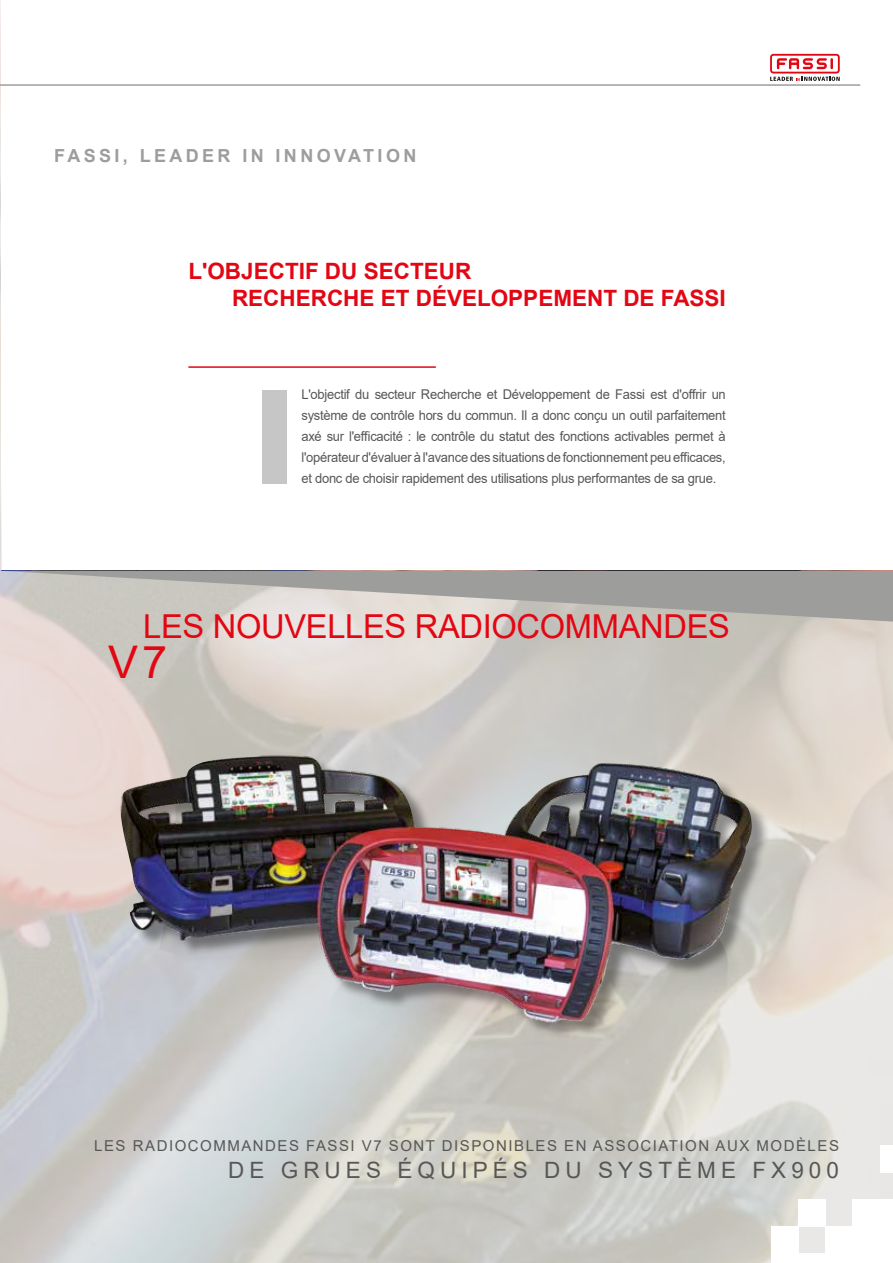
<style>
.page{position:relative;width:893px;height:1263px;background:#fff}
.page>*{position:absolute;margin:0;border:0;box-sizing:border-box;transform-origin:0 0}
.t1{font:45px "Arial";color:#e30613}
.t2{font:33px "Arial";letter-spacing:-.01em;color:#e30613}
.t3{font:700 22.5px/27px "Arial";color:#e30613}
.t4{font:22.5px "Arial";letter-spacing:.225em;color:#575756}
.t5{font:700 18px "Arial";letter-spacing:.19em;color:#9d9d9c}
.t6{font:15px "Arial";letter-spacing:.1em;color:#575756}
.t7{font:13.5px/21px "Arial";letter-spacing:-.02em;color:#575756;text-align:justify;scale:.96 1}
</style>
<div class="page">
<img style="left:0;top:0;width:1px;height:520px">
<svg style="left:0;top:520px;width:893px;height:101px"></svg>
<hr style="left:0;top:84px;width:860px;height:2px;background:#9d9d9c">
<svg style="left:770px;top:53px;width:70px;height:28px"></svg>
<hr style="left:188px;top:366px;width:248px;height:2px;background:#e30613">
<div style="left:262px;top:390px;width:25px;height:93px;background:#c6c6c6"></div>
<div style="left:124px;top:757px;width:646px;height:306px;background:#000;opacity:.4"></div>
<img style="left:118px;top:752px;width:403px;height:298px">
<h3 class="t5" style="left:54px;top:143px;width:364px">FASSI, LEADER IN INNOVATION</h3>
<h3 class="t3" style="left:232px;top:258px;width:495px;text-indent:-44px">L'OBJECTIF DU SECTEUR<br>RECHERCHE ET DÉVELOPPEMENT DE FASSI</h3>
<p class="t7" style="left:301px;top:383px;width:443px">L'objectif du secteur Recherche et Développement de Fassi est d'offrir un système de contrôle hors du commun. Il a donc conçu un outil parfaitement axé sur l'efficacité : le contrôle du statut des fonctions activables permet à l'opérateur d'évaluer à l'avance des situations de fonctionnement peu efficaces, et donc de choisir rapidement des utilisations plus performantes de sa grue.</p>
<h2 class="t2" style="left:143px;top:604px;width:588px">LES NOUVELLES RADIOCOMMANDES</h2>
<h1 class="t1" style="left:108px;top:631px;width:61px">V7</h1>
<p class="t6" style="left:94px;top:1135px;width:746px">LES RADIOCOMMANDES FASSI V7 SONT DISPONIBLES EN ASSOCIATION AUX MODÈLES</p>
<h3 class="t4" style="left:228px;top:1154px;width:612px">DE GRUES ÉQUIPÉS DU SYSTÈME FX900</h3>
</div>
